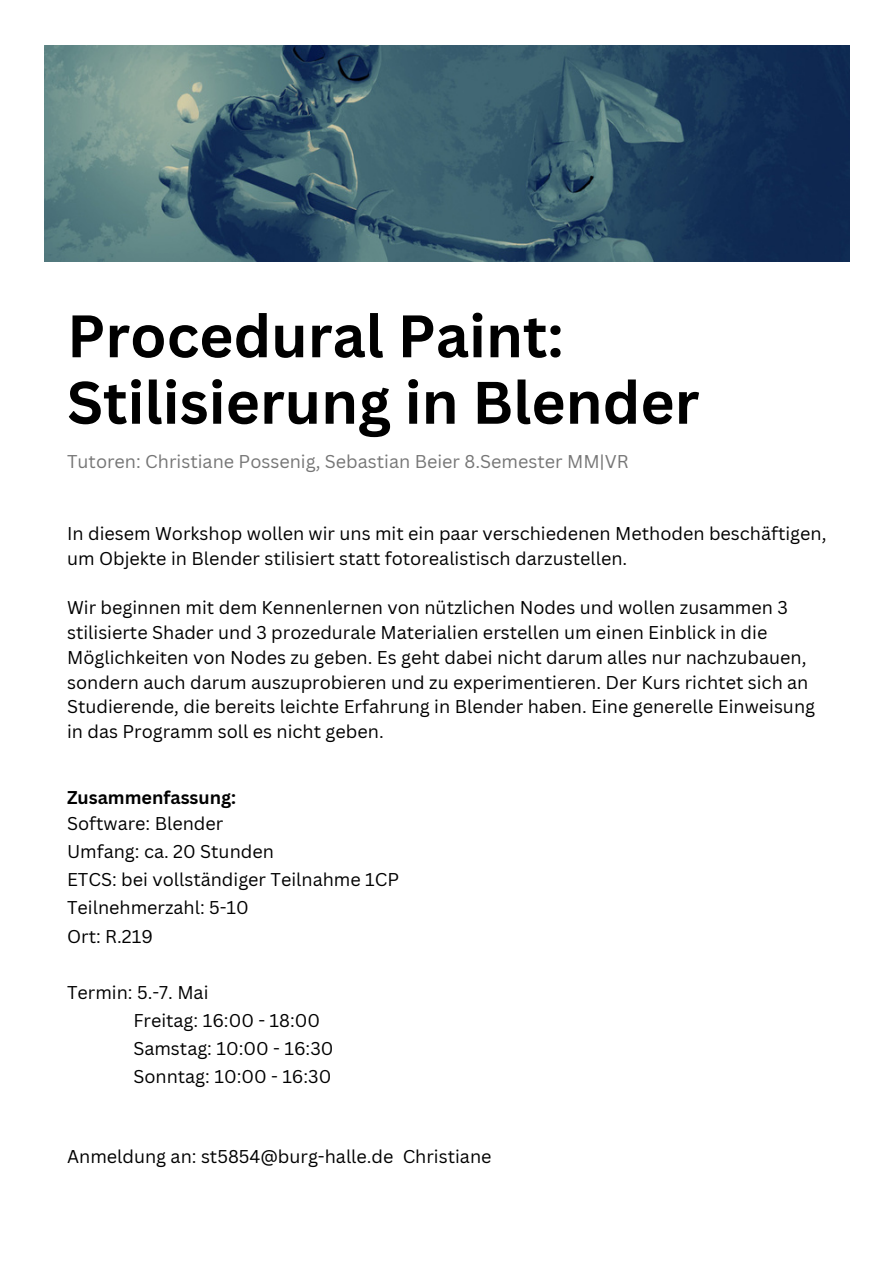
<style>
.page{position:relative;width:894px;height:1264px;background:#fff}
.page>*{position:absolute;margin:0;border:0;box-sizing:border-box;transform-origin:0 0}
.t1{font:700 58.5px/66.4px "Canva Sans";color:#000}
.t2{font:18px/28.2px "Canva Sans";color:#000}
.t3{font:18px "Canva Sans";color:#767676}
.t4{font:700 18px "Canva Sans";color:#000}
</style>
<div class="page">
<img style="left:45px;top:45px;width:804px;height:217px">
<h1 class="t1" style="left:67px;top:301px;width:633px">Procedural Paint:<br>Stilisierung in Blender</h1>
<p class="t3" style="left:67px;top:448px;width:563px">Tutoren: Christiane Possenig, Sebastian Beier 8.Semester MM|VR</p>
<p class="t2" style="left:67px;top:520px;width:760px;line-height:24.8px">In diesem Workshop wollen wir uns mit ein paar verschiedenen Methoden beschäftigen, um Objekte in Blender stilisiert statt fotorealistisch darzustellen.</p>
<p class="t2" style="left:67px;top:595px;width:749px;line-height:24.8px">Wir beginnen mit dem Kennenlernen von nützlichen Nodes und wollen zusammen 3 stilisierte Shader und 3 prozedurale Materialien erstellen um einen Einblick in die Möglichkeiten von Nodes zu geben. Es geht dabei nicht darum alles nur nachzubauen, sondern auch darum auszuprobieren und zu experimentieren. Der Kurs richtet sich an Studierende, die bereits leichte Erfahrung in Blender haben. Eine generelle Einweisung in das Programm soll es nicht geben.</p>
<p class="t4" style="left:67px;top:784px;width:170px">Zusammenfassung:</p>
<p class="t2" style="left:67px;top:808px;width:333px">Software: Blender<br>Umfang: ca. 20 Stunden<br>ETCS: bei vollständiger Teilnahme 1CP<br>Teilnehmerzahl: 5-10<br>Ort: R.219</p>
<p class="t2" style="left:133px;top:977px;width:201px;text-indent:-66px">Termin: 5.-7. Mai<br>Freitag: 16:00 - 18:00<br>Samstag: 10:00 - 16:30<br>Sonntag: 10:00 - 16:30</p>
<p class="t2" style="left:67px;top:1142px;width:426px">Anmeldung an: st5854@burg-halle.de Christiane</p>
</div>
